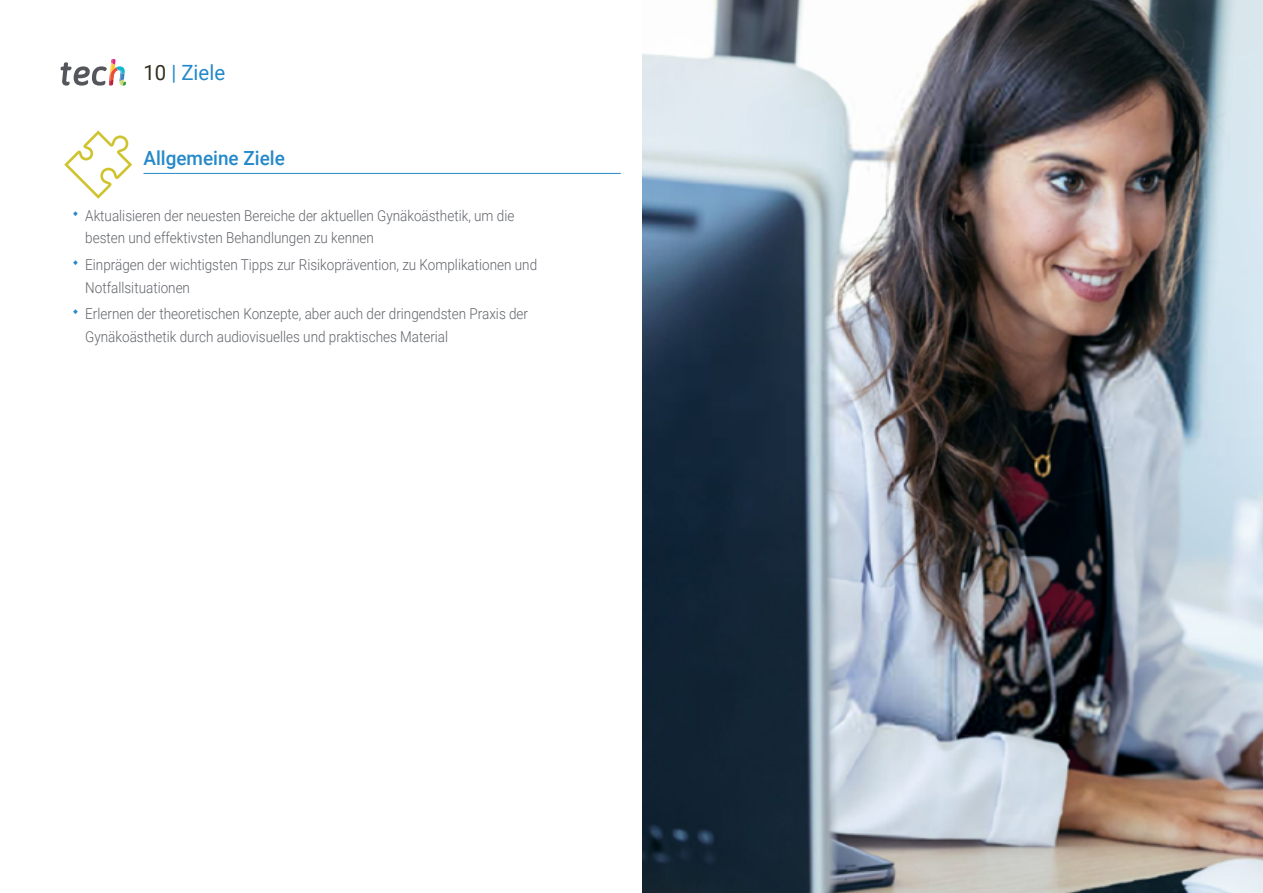
<style>
.page{position:relative;width:1263px;height:893px;background:#fff}
.page>*{position:absolute;margin:0;border:0;box-sizing:border-box;transform-origin:0 0}
.t1{font:21px "Roboto";color:#2488c9}
.t2{font:500 19.5px "Roboto";color:#2488c9}
.t3{font:300 15px/22.5px "Roboto";color:#61646a;scale:.9 1}
.s1{color:#312e20}
</style>
<div class="page">
<hr style="left:144px;top:173px;width:477px;height:1px;background:#2488c9">
<svg style="left:64px;top:130px;width:68px;height:69px"></svg>
<img style="left:642px;top:0;width:621px;height:893px">
<svg style="left:61px;top:59px;width:65px;height:27px"></svg>
<h1 class="t1" style="left:144px;top:57px;width:83px"><span class="s1">10</span> | Ziele</h1>
<h2 class="t2" style="left:144px;top:144px;width:143px">Allgemeine Ziele</h2>
<p class="t3" style="left:85px;top:204px;width:478px">Aktualisieren der neuesten Bereiche der aktuellen Gynäkoästhetik, um die besten und effektivsten Behandlungen zu kennen</p>
<p class="t3" style="left:85px;top:253px;width:504px">Einprägen der wichtigsten Tipps zur Risikoprävention, zu Komplikationen und<br>Notfallsituationen</p>
<p class="t3" style="left:85px;top:302px;width:494px">Erlernen der theoretischen Konzepte, aber auch der dringendsten Praxis der<br>Gynäkoästhetik durch audiovisuelles und praktisches Material</p>
</div>
